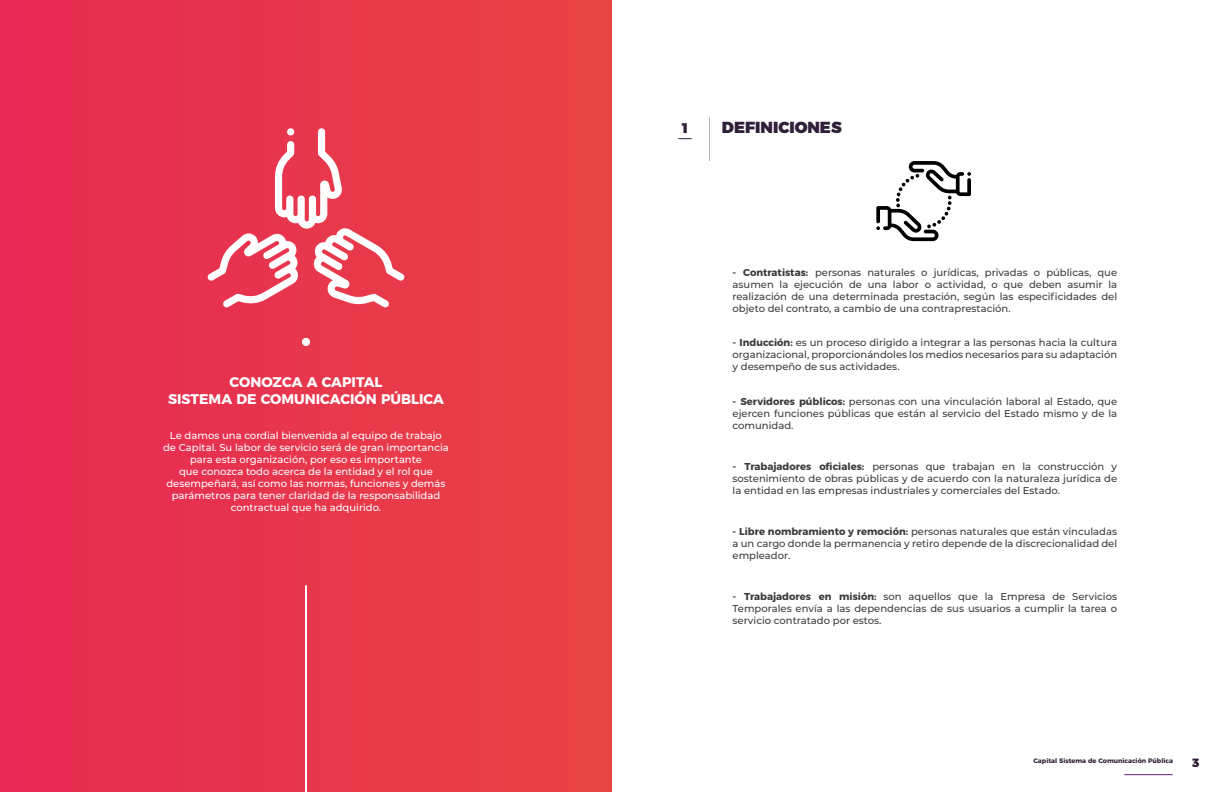
<style>
.page{position:relative;width:1224px;height:792px;background:#fff}
.page>*{position:absolute;margin:0;border:0;box-sizing:border-box;transform-origin:0 0}
.t1{font:900 16px "Montserrat";color:#2f1f38}
.t2{font:700 14px/16.8px "Montserrat";color:#fff;text-align:center}
.t3{font:900 14px "Montserrat";color:#2f1f38}
.t4{font:900 12px "Montserrat";color:#2f1f38}
.t5{font:500 10px/12px "Montserrat";color:#3c3c3b;text-align:justify}
.t6{font:500 10px/12px "Montserrat";color:#fff;text-align:center}
.t7{font:700 6.5px "Montserrat";color:#2f1f38}
.s1{font-weight:700}
</style>
<div class="page">
<hr style="left:1124px;top:774px;width:49px;height:1px;background:#5b227d">
<div style="left:0;top:0;width:612px;height:792px;background:linear-gradient(to right,#e72955,#e84344)"></div>
<div style="left:0;top:57px;width:612px;height:735px;background:linear-gradient(to right,#e72955,#e84344)"></div>
<hr style="left:305px;top:586px;width:2px;height:206px;background:#fff">
<svg style="left:207px;top:128px;width:198px;height:179px"></svg>
<div style="left:302px;top:338px;width:8px;height:8px;background:#fff;border-radius:50%"></div>
<svg style="left:678px;top:138px;width:14px;height:1px"></svg>
<hr style="left:709px;top:117px;width:1px;height:44px;background:#b5b4b4">
<svg style="left:876px;top:161px;width:95px;height:80px"></svg>
<h2 class="t2" style="left:168px;top:372px;width:277px">CONOZCA A CAPITAL<br>SISTEMA DE COMUNICACIÓN PÚBLICA</h2>
<p class="t6" style="left:163px;top:429px;width:287px">Le damos una cordial bienvenida al equipo de trabajo de Capital. Su labor de servicio será de gran importancia para esta organización, por eso es importante<br>que conozca todo acerca de la entidad y el rol que desempeñará, así como las normas, funciones y demás parámetros para tener claridad de la responsabilidad contractual que ha adquirido.</p>
<h2 class="t3" style="left:681px;top:116px;width:10px">1</h2>
<h1 class="t1" style="left:722px;top:114px;width:121px">DEFINICIONES</h1>
<p class="t5" style="left:733px;top:266px;width:386px"><span class="s1">- Contratistas:</span> personas naturales o jurídicas, privadas o públicas, que asumen la ejecución de una labor o actividad, o que deben asumir la realización de una determinada prestación, según las especificidades del objeto del contrato, a cambio de una contraprestación.</p>
<p class="t5" style="left:733px;top:336px;width:386px"><span class="s1">- Inducción:</span> es un proceso dirigido a integrar a las personas hacia la cultura organizacional, proporcionándoles los medios necesarios para su adaptación y desempeño de sus actividades.</p>
<p class="t5" style="left:733px;top:395px;width:386px"><span class="s1">- Servidores públicos:</span> personas con una vinculación laboral al Estado, que ejercen funciones públicas que están al servicio del Estado mismo y de la comunidad.</p>
<p class="t5" style="left:733px;top:461px;width:386px"><span class="s1">- Trabajadores oficiales:</span> personas que trabajan en la construcción y sostenimiento de obras públicas y de acuerdo con la naturaleza jurídica de la entidad en las empresas industriales y comerciales del Estado.</p>
<p class="t5" style="left:733px;top:526px;width:386px"><span class="s1">- Libre nombramiento y remoción:</span> personas naturales que están vinculadas a un cargo donde la permanencia y retiro depende de la discrecionalidad del empleador.</p>
<p class="t5" style="left:733px;top:591px;width:386px"><span class="s1">- Trabajadores en misión:</span> son aquellos que la Empresa de Servicios Temporales envía a las dependencias de sus usuarios a cumplir la tarea o servicio contratado por estos.</p>
<p class="t7" style="left:1034px;top:756px;width:141px">Capital Sistema de Comunicación Pública</p>
<p class="t4" style="left:1192px;top:752px;width:9px">3</p>
</div>
